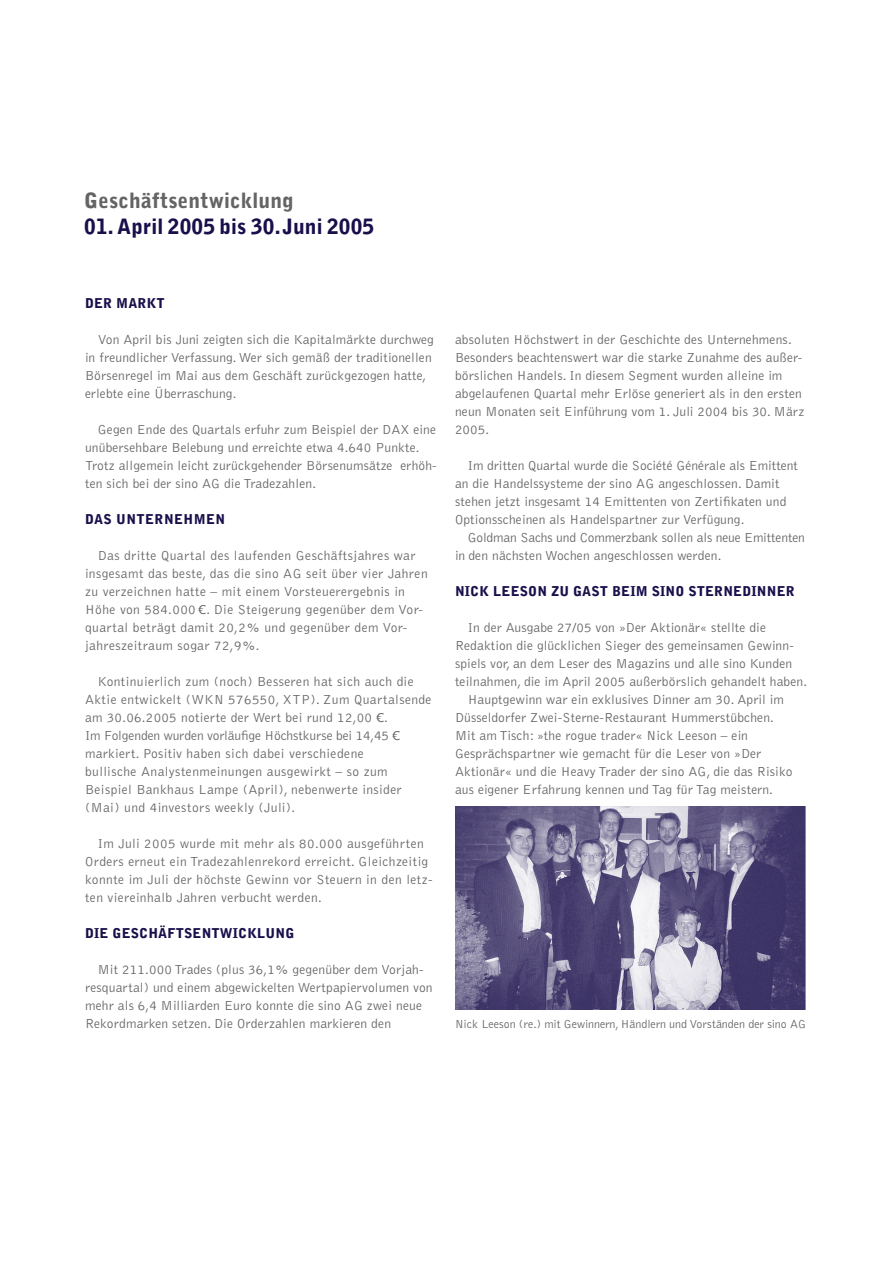
<style>
.page{position:relative;width:893px;height:1263px;background:#fff}
.page>*{position:absolute;margin:0;border:0;box-sizing:border-box;transform-origin:0 0}
.t1{font:900 21px "Bell Gothic";letter-spacing:.01em;color:#1a0f4b}
.t2{font:900 21px "Bell Gothic";letter-spacing:.01em;color:#656465}
.t3{font:300 13.5px/18px "Bell Gothic";letter-spacing:.01em;color:#656465}
.t4{font:300 13.5px/18px "Bell Gothic";letter-spacing:.03em;color:#656465}
.t5{font:300 13.5px/18px "Bell Gothic";letter-spacing:-.01em;color:#656465}
.t6{font:900 13.5px "Bell Gothic";letter-spacing:.01em;color:#1a0f4b}
.t7{font:900 13.5px "Bell Gothic";letter-spacing:.03em;color:#1a0f4b}
.t8{font:300 12px "Bell Gothic";letter-spacing:-.005em;color:#656465}
.s1{font-family:"Verdana";font-weight:400;font-size:12px}
</style>
<div class="page">
<img style="left:455px;top:806px;width:351px;height:203px">
<h1 class="t2" style="left:84px;top:189px;width:211px">Geschäftsentwicklung</h1>
<h1 class="t1" style="left:84px;top:214px;width:292px">01. April 2005 bis 30. Juni 2005</h1>
<p class="t6" style="left:85px;top:295px;width:81px">DER MARKT</p>
<p class="t3" style="left:85px;top:330px;width:350px;text-indent:13px">Von April bis Juni zeigten sich die Kapitalmärkte durchweg in freundlicher Verfassung. Wer sich gemäß der traditionellen Börsenregel im Mai aus dem Geschäft zurückgezogen hatte, erlebte eine Überraschung.</p>
<p class="t3" style="left:85px;top:420px;width:353px;text-indent:13px">Gegen Ende des Quartals erfuhr zum Beispiel der DAX eine unübersehbare Belebung und erreichte etwa 4.640 Punkte.<br>Trotz allgemein leicht zurückgehender Börsenumsätze erhöh&shy;ten sich bei der sino AG die Tradezahlen.</p>
<p class="t7" style="left:85px;top:511px;width:142px">DAS UNTERNEHMEN</p>
<p class="t4" style="left:85px;top:546px;width:344px;text-indent:13px">Das dritte Quartal des laufenden Geschäftsjahres war insgesamt das beste, das die sino AG seit über vier Jahren zu verzeichnen hatte – mit einem Vorsteuerergebnis in Höhe von 584.000 <span class="s1">€</span>. Die Steigerung gegenüber dem Vor&shy;quartal beträgt damit 20,2% und gegenüber dem Vor&shy;jahreszeitraum sogar 72,9%.</p>
<p class="t4" style="left:85px;top:672px;width:348px;text-indent:13px">Kontinuierlich zum (noch) Besseren hat sich auch die Aktie entwickelt (WKN 576550, XTP). Zum Quartalsende am 30.06.2005 notierte der Wert bei rund 12,00 <span class="s1">€</span>.<br>Im Folgenden wurden vorläufige Höchstkurse bei 14,45 <span class="s1">€ </span>markiert. Positiv haben sich dabei verschiedene<br>bullische Analystenmeinungen ausgewirkt – so zum Beispiel Bankhaus Lampe (April), nebenwerte insider (Mai) und 4investors weekly (Juli).</p>
<p class="t4" style="left:85px;top:834px;width:349px;text-indent:13px">Im Juli 2005 wurde mit mehr als 80.000 ausgeführten Orders erneut ein Tradezahlenrekord erreicht. Gleichzeitig konnte im Juli der höchste Gewinn vor Steuern in den letz&shy;ten viereinhalb Jahren verbucht werden.</p>
<p class="t6" style="left:85px;top:925px;width:211px">DIE GESCHÄFTSENTWICKLUNG</p>
<p class="t3" style="left:85px;top:960px;width:349px;text-indent:13px">Mit 211.000 Trades (plus 36,1% gegenüber dem Vorjah&shy;resquartal) und einem abgewickelten Wertpapiervolumen von mehr als 6,4 Milliarden Euro konnte die sino AG zwei neue Rekordmarken setzen. Die Orderzahlen markieren den</p>
<p class="t3" style="left:455px;top:330px;width:351px">absoluten Höchstwert in der Geschichte des Unternehmens.<br>Besonders beachtenswert war die starke Zunahme des außer&shy;börslichen Handels. In diesem Segment wurden alleine im abgelaufenen Quartal mehr Erlöse generiert als in den ersten neun Monaten seit Einführung vom 1. Juli 2004 bis 30. März 2005.</p>
<p class="t3" style="left:455px;top:456px;width:345px;text-indent:13px">Im dritten Quartal wurde die Société Générale als Emittent an die Handelssysteme der sino AG angeschlossen. Damit stehen jetzt insgesamt 14 Emittenten von Zertifikaten und Optionsscheinen als Handelspartner zur Verfügung.</p>
<p class="t5" style="left:455px;top:528px;width:351px;text-indent:13px">Goldman Sachs und Commerzbank sollen als neue Emittenten in den nächsten Wochen angeschlossen werden.</p>
<p class="t6" style="left:455px;top:583px;width:341px">NICK LEESON ZU GAST BEIM SINO STERNEDINNER</p>
<p class="t3" style="left:468px;top:618px;width:300px">In der Ausgabe 27/05 von »Der Aktionär« stellte die</p>
<p class="t3" style="left:455px;top:636px;width:340px">Redaktion die glücklichen Sieger des gemeinsamen Gewinn-</p>
<p class="t3" style="left:455px;top:654px;width:339px">spiels vor, an dem Leser des Magazins und alle sino Kunden</p>
<p class="t3" style="left:455px;top:672px;width:354px">teilnahmen, die im April 2005 außerbörslich gehandelt haben.</p>
<p class="t3" style="left:468px;top:690px;width:318px">Hauptgewinn war ein exklusives Dinner am 30. April im</p>
<p class="t3" style="left:455px;top:708px;width:321px">Düsseldorfer Zwei-Sterne-Restaurant Hummerstübchen.</p>
<p class="t3" style="left:455px;top:726px;width:295px">Mit am Tisch: »the rogue trader« Nick Leeson – ein</p>
<p class="t3" style="left:455px;top:744px;width:308px">Gesprächspartner wie gemacht für die Leser von »Der</p>
<p class="t3" style="left:455px;top:762px;width:339px">Aktionär« und die Heavy Trader der sino AG, die das Risiko</p>
<p class="t3" style="left:455px;top:780px;width:319px">aus eigener Erfahrung kennen und Tag für Tag meistern.</p>
<p class="t8" style="left:455px;top:1017px;width:353px">Nick Leeson (re.) mit Gewinnern, Händlern und Vorständen der sino AG</p>
</div>
